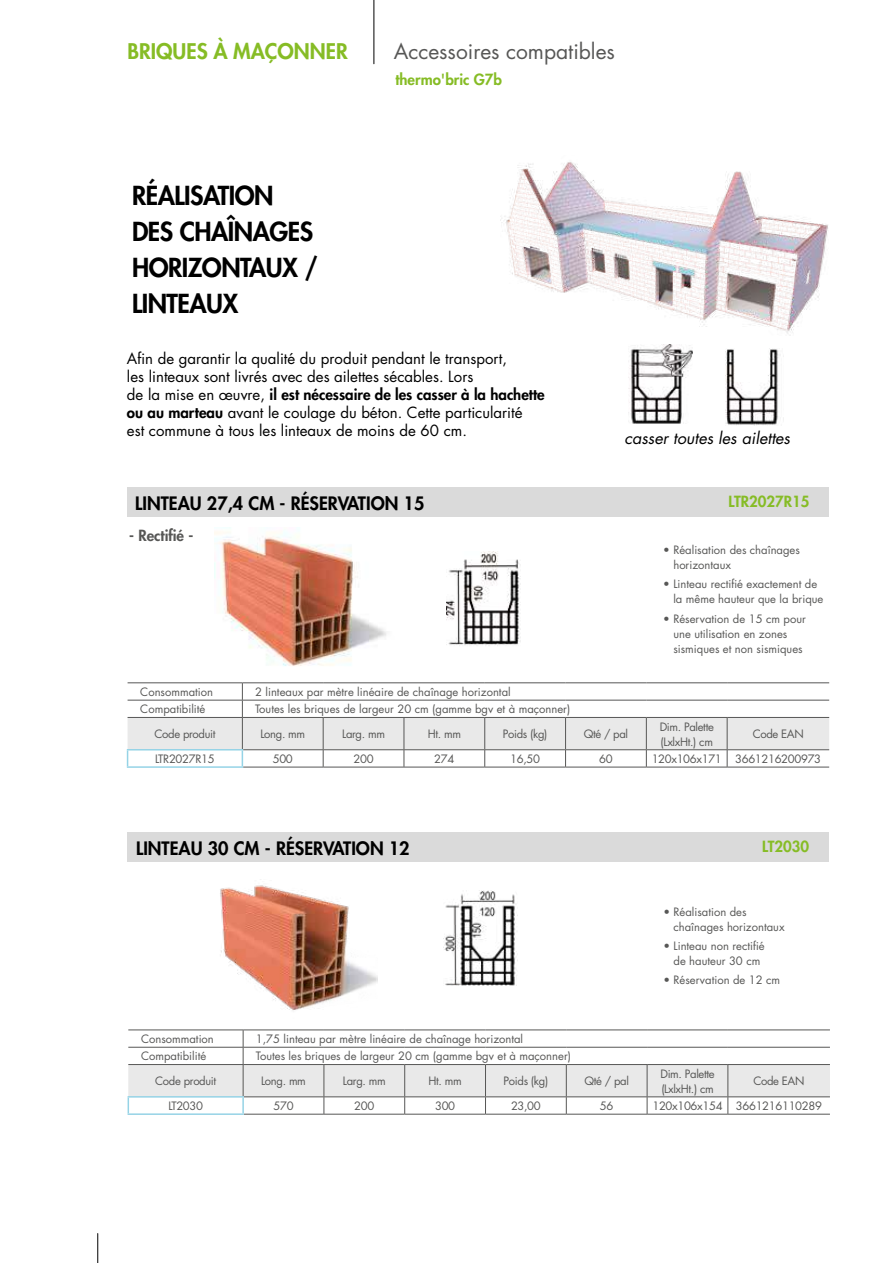
<style>
.page{position:relative;width:893px;height:1263px;background:#fff}
.page>*{position:absolute;margin:0;border:0;box-sizing:border-box;transform-origin:0 0}
.t1{font:800 25.5px/36px "Futura";letter-spacing:-.02em;color:#000}
.t2{font:21px "Futura";color:#575756}
.t3{font:800 21px "Futura";color:#86bc25}
.t4{font:800 18px "Futura";color:#000}
.t5{font:italic 16.2px "Futura";color:#000}
.t6{font:15px/18px "Futura";color:#000}
.t7{font:800 15px "Futura";color:#86bc25}
.t8{font:800 15px "Futura";color:#575756}
.t9{font:11.25px/15px "Futura";color:#575756}
.t10{font:11.25px/15px "Futura";letter-spacing:-.03em;color:#575756}
.s1{font-weight:800}
</style>
<div class="page">
<hr style="left:374px;top:0;width:1px;height:64px;background:#000">
<img style="left:628px;top:344px;width:64px;height:80px">
<img style="left:726px;top:349px;width:55px;height:77px">
<div style="left:735px;top:349px;width:25px;height:33px;background:#fff"></div>
<img style="left:500px;top:162px;width:328px;height:174px">
<hr style="left:323px;top:767px;width:81px;height:1px;background:#575756">
<hr style="left:404px;top:767px;width:81px;height:1px;background:#575756">
<hr style="left:485px;top:767px;width:81px;height:1px;background:#575756">
<hr style="left:566px;top:767px;width:80px;height:1px;background:#575756">
<hr style="left:646px;top:767px;width:81px;height:1px;background:#575756">
<hr style="left:727px;top:767px;width:102px;height:1px;background:#575756">
<hr style="left:243px;top:767px;width:80px;height:1px;background:#575756">
<hr style="left:128px;top:682px;width:114px;height:1px;background:#575756">
<hr style="left:242px;top:682px;width:81px;height:1px;background:#575756">
<hr style="left:323px;top:682px;width:81px;height:1px;background:#575756">
<hr style="left:404px;top:682px;width:81px;height:1px;background:#575756">
<hr style="left:485px;top:682px;width:81px;height:1px;background:#575756">
<hr style="left:566px;top:682px;width:80px;height:1px;background:#575756">
<hr style="left:646px;top:682px;width:81px;height:1px;background:#575756">
<hr style="left:727px;top:682px;width:102px;height:1px;background:#575756">
<svg style="left:127px;top:683px;width:702px;height:84px"></svg>
<hr style="left:127px;top:766px;width:116px;height:2px;background:#95d3e6">
<img style="left:446px;top:551px;width:74px;height:95px">
<img style="left:214px;top:527px;width:173px;height:139px">
<div style="left:127px;top:487px;width:701px;height:30px;background:#dadada"></div>
<hr style="left:324px;top:1114px;width:81px;height:1px;background:#575756">
<hr style="left:405px;top:1114px;width:80px;height:1px;background:#575756">
<hr style="left:485px;top:1114px;width:81px;height:1px;background:#575756">
<hr style="left:566px;top:1114px;width:81px;height:1px;background:#575756">
<hr style="left:647px;top:1114px;width:81px;height:1px;background:#575756">
<hr style="left:728px;top:1114px;width:102px;height:1px;background:#575756">
<hr style="left:244px;top:1114px;width:80px;height:1px;background:#575756">
<hr style="left:128px;top:1029px;width:115px;height:1px;background:#575756">
<hr style="left:243px;top:1029px;width:81px;height:1px;background:#575756">
<hr style="left:324px;top:1029px;width:81px;height:1px;background:#575756">
<hr style="left:405px;top:1029px;width:80px;height:1px;background:#575756">
<hr style="left:485px;top:1029px;width:81px;height:1px;background:#575756">
<hr style="left:566px;top:1029px;width:81px;height:1px;background:#575756">
<hr style="left:647px;top:1029px;width:81px;height:1px;background:#575756">
<hr style="left:728px;top:1029px;width:102px;height:1px;background:#575756">
<svg style="left:128px;top:1030px;width:702px;height:84px"></svg>
<hr style="left:128px;top:1113px;width:116px;height:2px;background:#95d3e6">
<img style="left:444px;top:891px;width:74px;height:95px">
<div style="left:128px;top:832px;width:701px;height:29px;background:#dadada"></div>
<img style="left:220px;top:879px;width:157px;height:132px">
<hr style="left:97px;top:1233px;width:1px;height:30px;background:#000">
<h2 class="t3" style="left:128px;top:37px;width:222px">BRIQUES À MAÇONNER</h2>
<h2 class="t2" style="left:394px;top:37px;width:223px">Accessoires compatibles</h2>
<h3 class="t7" style="left:395px;top:69px;width:108px">thermo'bric G7b</h3>
<h1 class="t1" style="left:132px;top:177px;width:188px">RÉALISATION<br>DES CHAÎNAGES<br>HORIZONTAUX /<br>LINTEAUX</h1>
<p class="t6" style="left:127px;top:349px;width:419px">Afin de garantir la qualité du produit pendant le transport,<br>les linteaux sont livrés avec des ailettes sécables. Lors<br>de la mise en œuvre, <span class="s1">il est nécessaire de les casser à la hachette ou au marteau</span> avant le coulage du béton. Cette particularité<br>est commune à tous les linteaux de moins de 60 cm.</p>
<h3 class="t5" style="left:624px;top:428px;width:167px">casser toutes les ailettes</h3>
<h3 class="t4" style="left:135px;top:491px;width:291px">LINTEAU 27,4 CM - RÉSERVATION 15</h3>
<h3 class="t7" style="left:728px;top:492px;width:83px">LTR2027R15</h3>
<h3 class="t8" style="left:129px;top:526px;width:66px">- Rectifié -</h3>
<p class="t9" style="left:673px;top:542px;width:128px;text-indent:-10px">• Réalisation des chaînages horizontaux</p>
<p class="t9" style="left:673px;top:577px;width:152px;text-indent:-10px">• Linteau rectifié exactement de la même hauteur que la brique</p>
<p class="t9" style="left:673px;top:611px;width:134px;text-indent:-10px">• Réservation de 15 cm pour une utilisation en zones sismiques et non sismiques</p>
<p class="t9" style="left:140px;top:684px;width:74px">Consommation</p>
<p class="t9" style="left:255px;top:684px;width:257px">2 linteaux par mètre linéaire de chaînage horizontal</p>
<p class="t9" style="left:140px;top:701px;width:67px">Compatibilité</p>
<p class="t9" style="left:255px;top:701px;width:317px">Toutes les briques de largeur 20 cm (gamme bgv et à maçonner)</p>
<p class="t10" style="left:154px;top:726px;width:62px">Code produit</p>
<p class="t9" style="left:260px;top:726px;width:46px">Long. mm</p>
<p class="t9" style="left:342px;top:726px;width:44px">Larg. mm</p>
<p class="t9" style="left:428px;top:726px;width:35px">Ht. mm</p>
<p class="t9" style="left:503px;top:726px;width:46px">Poids (kg)</p>
<p class="t9" style="left:584px;top:726px;width:46px">Qté / pal</p>
<p class="t10" style="left:660px;top:719px;width:56px">Dim. Palette (LxlxHt.) cm</p>
<p class="t9" style="left:753px;top:726px;width:53px">Code EAN</p>
<p class="t10" style="left:155px;top:751px;width:61px">LTR2027R15</p>
<p class="t9" style="left:273px;top:751px;width:22px">500</p>
<p class="t9" style="left:354px;top:751px;width:22px">200</p>
<p class="t9" style="left:434px;top:751px;width:22px">274</p>
<p class="t9" style="left:510px;top:751px;width:31px">16,50</p>
<p class="t9" style="left:599px;top:751px;width:15px">60</p>
<p class="t10" style="left:652px;top:751px;width:171px">120x106x171 3661216200973</p>
<h3 class="t4" style="left:136px;top:836px;width:275px">LINTEAU 30 CM - RÉSERVATION 12</h3>
<h3 class="t7" style="left:762px;top:837px;width:49px">LT2030</h3>
<p class="t9" style="left:673px;top:904px;width:113px;text-indent:-10px">• Réalisation des chaînages horizontaux</p>
<p class="t9" style="left:663px;top:938px;width:103px;text-align:center">• Linteau non rectifié de hauteur 30 cm</p>
<p class="t9" style="left:663px;top:972px;width:118px">• Réservation de 12 cm</p>
<p class="t9" style="left:141px;top:1031px;width:74px">Consommation</p>
<p class="t9" style="left:256px;top:1031px;width:269px">1,75 linteau par mètre linéaire de chaînage horizontal</p>
<p class="t9" style="left:141px;top:1048px;width:67px">Compatibilité</p>
<p class="t9" style="left:256px;top:1048px;width:317px">Toutes les briques de largeur 20 cm (gamme bgv et à maçonner)</p>
<p class="t10" style="left:155px;top:1073px;width:62px">Code produit</p>
<p class="t9" style="left:261px;top:1073px;width:46px">Long. mm</p>
<p class="t9" style="left:343px;top:1073px;width:44px">Larg. mm</p>
<p class="t9" style="left:428px;top:1073px;width:35px">Ht. mm</p>
<p class="t9" style="left:504px;top:1073px;width:46px">Poids (kg)</p>
<p class="t9" style="left:584px;top:1073px;width:46px">Qté / pal</p>
<p class="t10" style="left:660px;top:1066px;width:56px">Dim. Palette (LxlxHt.) cm</p>
<p class="t9" style="left:753px;top:1073px;width:53px">Code EAN</p>
<p class="t9" style="left:168px;top:1098px;width:36px">LT2030</p>
<p class="t9" style="left:273px;top:1098px;width:22px">570</p>
<p class="t9" style="left:354px;top:1098px;width:22px">200</p>
<p class="t9" style="left:435px;top:1098px;width:22px">300</p>
<p class="t9" style="left:511px;top:1098px;width:31px">23,00</p>
<p class="t9" style="left:600px;top:1098px;width:15px">56</p>
<p class="t10" style="left:652px;top:1098px;width:171px">120x106x154 3661216110289</p>
</div>
